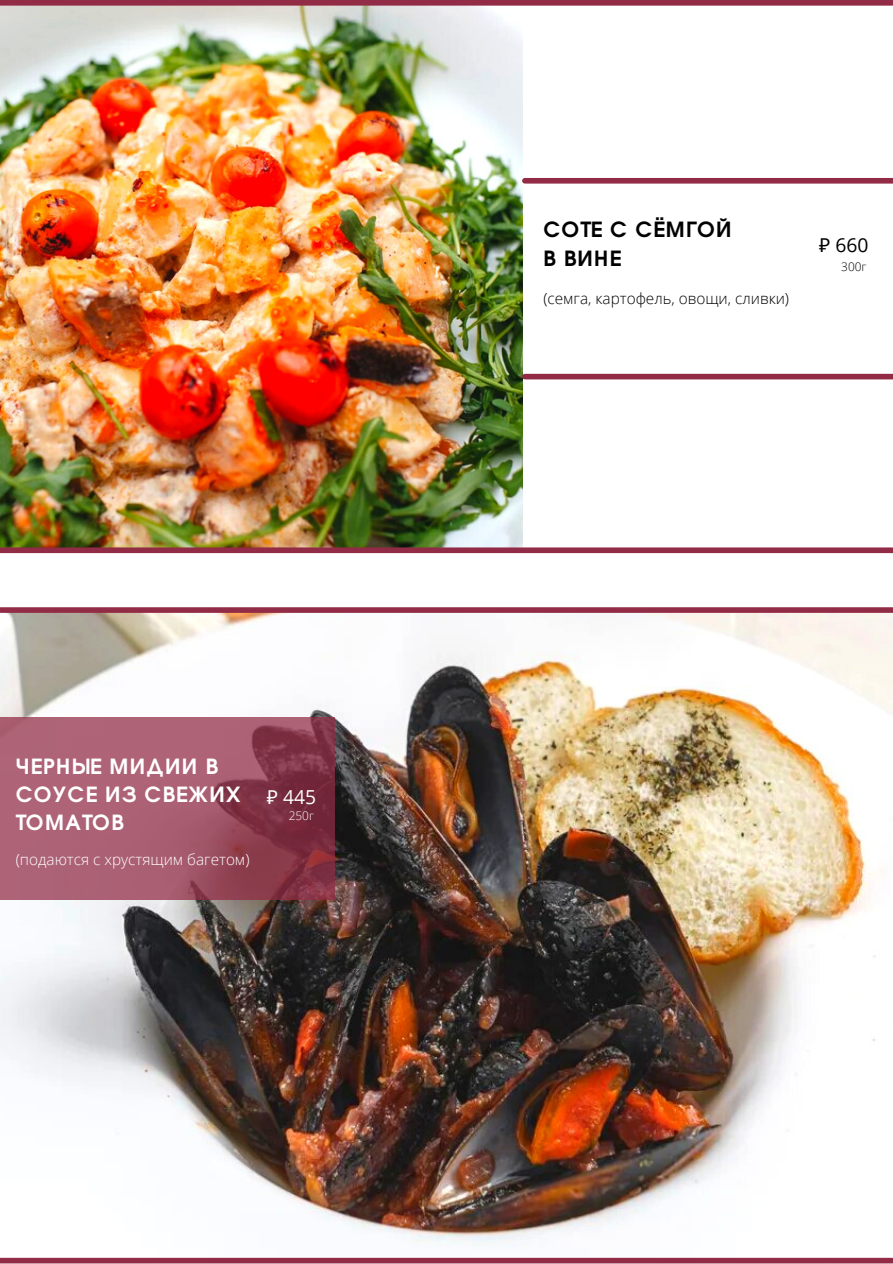
<style>
.page{position:relative;width:893px;height:1264px;background:#fff}
.page>*{position:absolute;margin:0;border:0;box-sizing:border-box;transform-origin:0 0}
.t1{font:700 20.85px/28.5px "Te X Gyre Adventor";letter-spacing:.065em;color:#fff}
.t2{font:700 20.85px/28.5px "Te X Gyre Adventor";letter-spacing:.065em;color:#000}
.t3{font:19.2px "Open Sans";color:#000}
.t4{font:19.2px "Open Sans";color:#fff}
.t5{font:300 15.3px "Open Sans";color:#000}
.t6{font:300 15.3px "Open Sans";color:#fff}
.t7{font:300 11.85px "Open Sans";color:#000}
.t8{font:300 11.85px "Open Sans";color:#fff}
.s1{font-family:"Noto Sans"}
</style>
<div class="page">
<img style="left:0;top:6px;width:522px;height:541px">
<img style="left:0;top:613px;width:892px;height:634px">
<div style="left:0;top:1257px;width:892px;height:6px;background:#922b45"></div>
<div style="left:0;top:0;width:892px;height:6px;background:#922b45"></div>
<div style="left:0;top:607px;width:892px;height:6px;background:#922b45"></div>
<div style="left:0;top:547px;width:892px;height:6px;background:#922b45"></div>
<div style="left:525px;top:178px;width:367px;height:6px;background:#922b45"></div>
<div style="left:525px;top:374px;width:367px;height:5px;background:#922b45"></div>
<svg style="left:0;top:717px;width:335px;height:183px;background:#9f5366"></svg>
<h1 class="t1" style="left:16px;top:749px;width:226px">ЧЕРНЫЕ МИДИИ В<br>СОУСЕ ИЗ СВЕЖИХ<br>ТОМАТОВ</h1>
<h2 class="t6" style="left:16px;top:849px;width:235px">(подаются с хрустящим багетом)</h2>
<p class="t4" style="left:267px;top:783px;width:51px"><span class="s1">₽</span> 445</p>
<h3 class="t8" style="left:289px;top:807px;width:27px">250г</h3>
<h1 class="t2" style="left:543px;top:213px;width:190px">СОТЕ С СЁМГОЙ<br>В ВИНЕ</h1>
<h2 class="t5" style="left:543px;top:288px;width:247px">(семга, картофель, овощи, сливки)</h2>
<p class="t3" style="left:819px;top:231px;width:51px"><span class="s1">₽</span> 660</p>
<h3 class="t7" style="left:841px;top:258px;width:27px">300г</h3>
</div>
